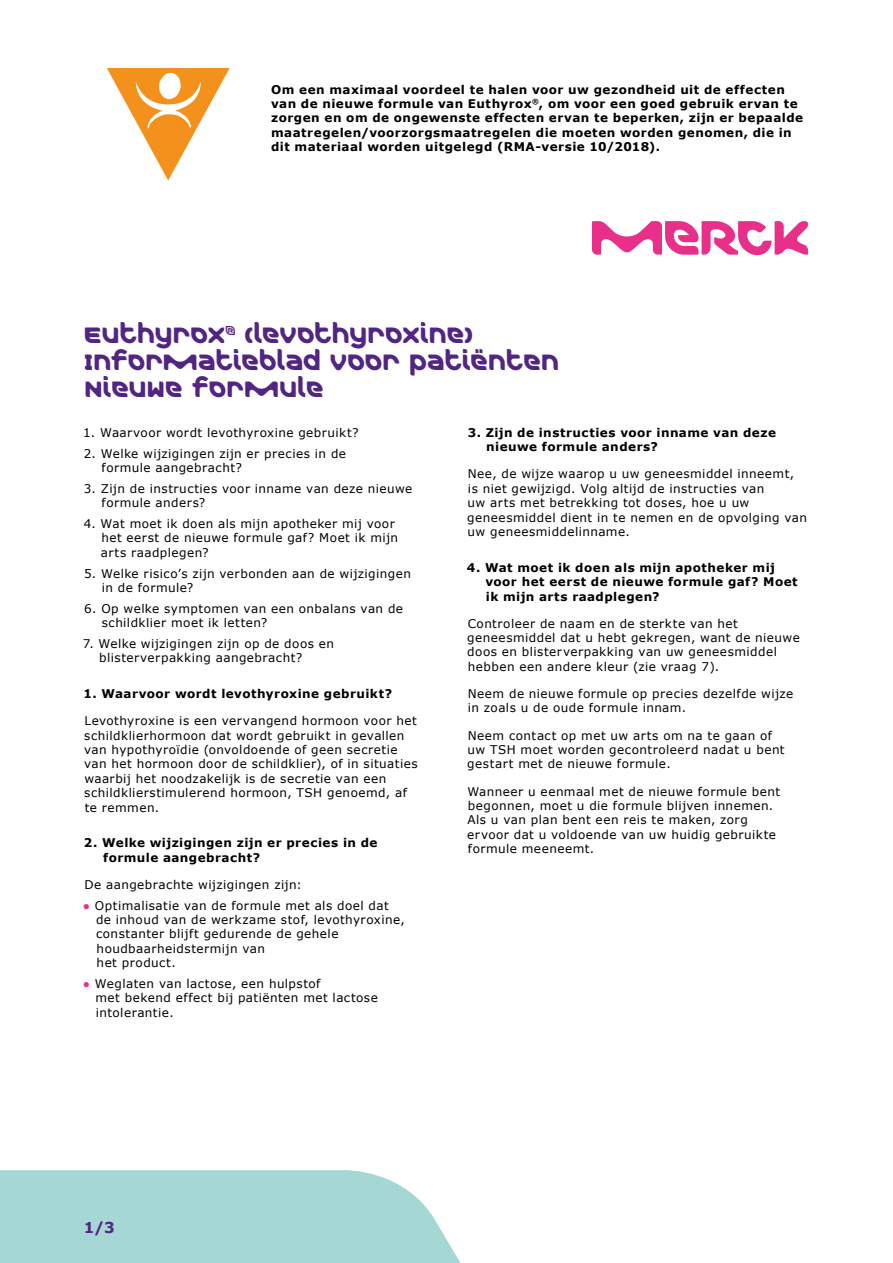
<style>
.page{position:relative;width:893px;height:1263px;background:#fff}
.page>*{position:absolute;margin:0;border:0;box-sizing:border-box;transform-origin:0 0}
.t1{font:22.5px/27px "Merck";letter-spacing:.025em;color:#522583}
.t2{font:700 15px "Verdana";color:#522583}
.t3{font:12px/14.4px "Verdana";letter-spacing:.035em;color:#000}
.t4{font:700 12px/14.4px "Verdana";letter-spacing:.04em;color:#000}
.s1{color:#e8308a}
</style>
<div class="page">
<svg style="left:592px;top:221px;width:216px;height:34px"></svg>
<svg style="left:0;top:1170px;width:461px;height:93px;fill:#a5d7d5"></svg>
<svg style="left:107px;top:68px;width:123px;height:112px"></svg>
<p class="t4" style="left:271px;top:82px;width:534px">Om een maximaal voordeel te halen voor uw gezondheid uit de effecten van de nieuwe formule van Euthyrox<sup>®</sup>, om voor een goed gebruik ervan te zorgen en om de ongewenste effecten ervan te beperken, zijn er bepaalde maatregelen/voorzorgsmaatregelen die moeten worden genomen, die in dit materiaal worden uitgelegd (RMA-versie 10/2018).</p>
<h1 class="t1" style="left:85px;top:322px;width:476px">EUTHYROX<sup>®</sup> (LEVOTHYROXINE)<br>INFORMATIEBLAD VOOR PATIËNTEN<br>NIEUWE FORMULE</h1>
<p class="t3" style="left:83px;top:425px;width:277px">1. Waarvoor wordt levothyroxine gebruikt?</p>
<p class="t3" style="left:102px;top:446px;width:246px;text-indent:-18px">2. Welke wijzigingen zijn er precies in de formule aangebracht?</p>
<p class="t3" style="left:102px;top:481px;width:312px;text-indent:-18px">3. Zijn de instructies voor inname van deze nieuwe formule anders?</p>
<p class="t3" style="left:101px;top:516px;width:299px;text-indent:-17px">4. Wat moet ik doen als mijn apotheker mij voor het eerst de nieuwe formule gaf? Moet ik mijn arts raadplegen?</p>
<p class="t3" style="left:102px;top:566px;width:310px;text-indent:-18px">5. Welke risico’s zijn verbonden aan de wijzigingen in de formule?</p>
<p class="t3" style="left:102px;top:601px;width:303px;text-indent:-17px">6. Op welke symptomen van een onbalans van de schildklier moet ik letten?</p>
<p class="t3" style="left:99px;top:636px;width:236px;text-indent:-16px">7. Welke wijzigingen zijn op de doos en blisterverpakking aangebracht?</p>
<p class="t4" style="left:83px;top:686px;width:310px">1. Waarvoor wordt levothyroxine gebruikt?</p>
<p class="t3" style="left:84px;top:713px;width:335px">Levothyroxine is een vervangend hormoon voor het schildklierhormoon dat wordt gebruikt in gevallen van hypothyroïdie (onvoldoende of geen secretie van het hormoon door de schildklier), of in situaties waarbij het noodzakelijk is de secretie van een schildklierstimulerend hormoon, TSH genoemd, af te remmen.</p>
<p class="t4" style="left:103px;top:835px;width:276px;text-indent:-19px">2. Welke wijzigingen zijn er precies in de formule aangebracht?</p>
<p class="t3" style="left:84px;top:877px;width:219px">De aangebrachte wijzigingen zijn:</p>
<p class="t3" style="left:96px;top:898px;width:310px;text-indent:-13px"><span class="s1">●</span> Optimalisatie van de formule met als doel dat de inhoud van de werkzame stof, levothyroxine, constanter blijft gedurende de gehele houdbaarheidstermijn van<br>het product.</p>
<p class="t3" style="left:96px;top:976px;width:284px;text-indent:-13px"><span class="s1">●</span> Weglaten van lactose, een hulpstof<br>met bekend effect bij patiënten met lactose intolerantie.</p>
<p class="t4" style="left:486px;top:425px;width:291px;text-indent:-19px">3. Zijn de instructies voor inname van deze nieuwe formule anders?</p>
<p class="t3" style="left:467px;top:467px;width:341px">Nee, de wijze waarop u uw geneesmiddel inneemt,<br>is niet gewijzigd. Volg altijd de instructies van<br>uw arts met betrekking tot doses, hoe u uw geneesmiddel dient in te nemen en de opvolging van uw geneesmiddelinname.</p>
<p class="t4" style="left:485px;top:560px;width:314px;text-indent:-18px">4. Wat moet ik doen als mijn apotheker mij voor het eerst de nieuwe formule gaf? Moet ik mijn arts raadplegen?</p>
<p class="t3" style="left:467px;top:616px;width:334px">Controleer de naam en de sterkte van het geneesmiddel dat u hebt gekregen, want de nieuwe doos en blisterverpakking van uw geneesmiddel hebben een andere kleur (zie vraag 7).</p>
<p class="t3" style="left:468px;top:686px;width:327px">Neem de nieuwe formule op precies dezelfde wijze in zoals u de oude formule innam.</p>
<p class="t3" style="left:467px;top:728px;width:319px">Neem contact op met uw arts om na te gaan of uw TSH moet worden gecontroleerd nadat u bent gestart met de nieuwe formule.</p>
<p class="t3" style="left:467px;top:784px;width:314px">Wanneer u eenmaal met de nieuwe formule bent begonnen, moet u die formule blijven innemen.<br>Als u van plan bent een reis te maken, zorg ervoor dat u voldoende van uw huidig gebruikte formule meeneemt.</p>
<p class="t2" style="left:84px;top:1217px;width:33px">1/3</p>
</div>
